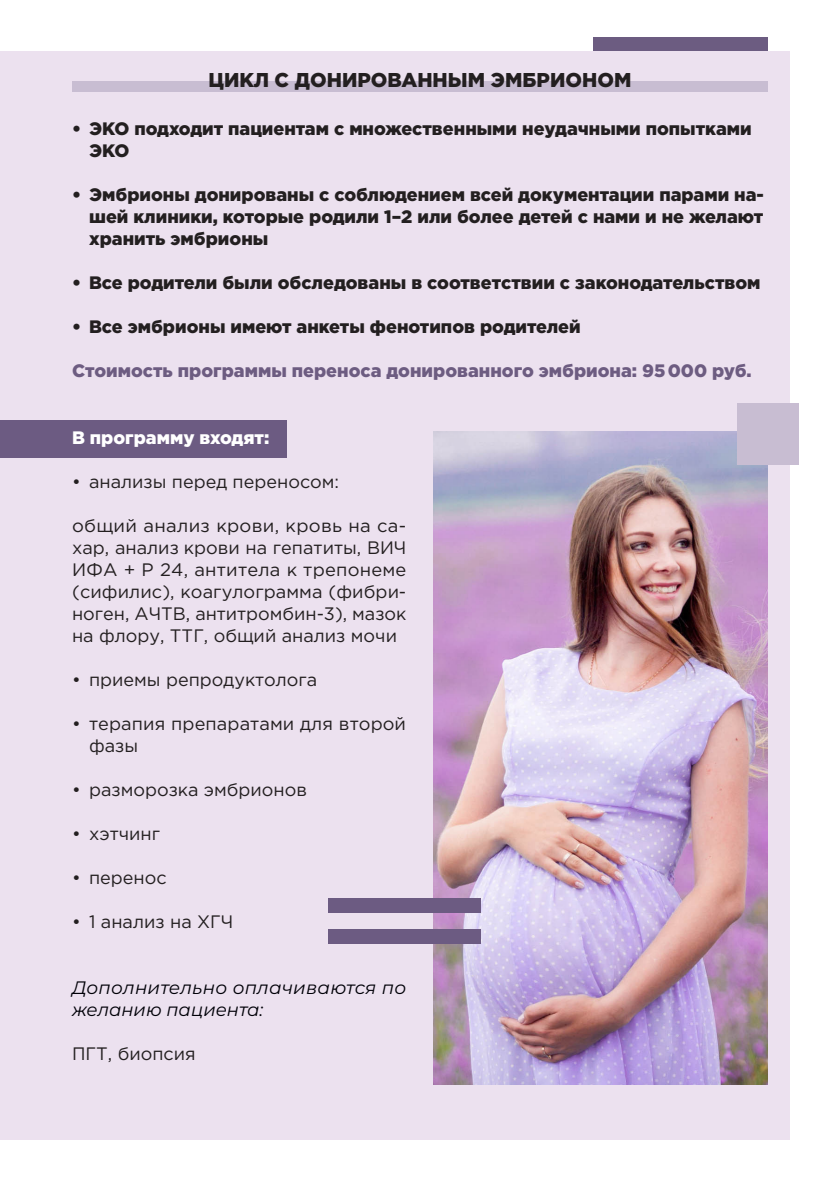
<style>
.page{position:relative;width:840px;height:1191px;background:#fff}
.page>*{position:absolute;margin:0;border:0;box-sizing:border-box;transform-origin:0 0}
.t1{font:900 20px "Gotham Pro";color:#231f20}
.t2{font:18px/22px "Gotham Pro";color:#231f20;text-align:justify}
.t3{font:900 18px/22px "Gotham Pro";color:#231f20}
.t4{font:900 18px "Gotham Pro";color:#6d5c81}
.t5{font:italic 18px/22px "Montserrat";color:#000007}
.t6{font:900 18px "Gotham Pro";color:#fff}
</style>
<div class="page">
<div style="left:0;top:51px;width:789px;height:1089px;background:#ece1ef"></div>
<div style="left:0;top:421px;width:286px;height:37px;background:#6c5b82"></div>
<div style="left:72px;top:82px;width:695px;height:10px;background:#c8bdd2"></div>
<img style="left:433px;top:431px;width:334px;height:653px">
<div style="left:736px;top:403px;width:62px;height:61px;background:#c8bdd2"></div>
<div style="left:328px;top:898px;width:152px;height:15px;background:#6c5b82"></div>
<div style="left:328px;top:929px;width:152px;height:15px;background:#6c5b82"></div>
<div style="left:592px;top:37px;width:175px;height:14px;background:#6c5c81"></div>
<p class="t1" style="left:208px;top:68px;width:424px">ЦИКЛ С ДОНИРОВАННЫМ ЭМБРИОНОМ</p>
<p class="t3" style="left:89px;top:117px;width:663px;text-indent:-17px">• ЭКО подходит пациентам с множественными неудачными попытками<br>ЭКО</p>
<p class="t3" style="left:89px;top:183px;width:676px;text-align:justify;text-indent:-17px">• Эмбрионы донированы с соблюдением всей документации парами на&shy;шей клиники, которые родили 1–2 или более детей с нами и не желают хранить эмбрионы</p>
<p class="t3" style="left:72px;top:271px;width:689px">• Все родители были обследованы в соответствии с законодательством</p>
<p class="t3" style="left:72px;top:315px;width:510px">• Все эмбрионы имеют анкеты фенотипов родителей</p>
<p class="t4" style="left:72px;top:360px;width:680px">Стоимость программы переноса донированного эмбриона: 95000 руб.</p>
<p class="t6" style="left:72px;top:427px;width:199px">В программу входят:</p>
<p class="t2" style="left:72px;top:471px;width:268px">• анализы перед переносом:</p>
<p class="t2" style="left:72px;top:515px;width:336px">общий анализ крови, кровь на са&shy;хар, анализ крови на гепатиты, ВИЧ ИФА + Р 24, антитела к трепонеме (сифилис), коагулограмма (фибри&shy;ноген, АЧТВ, антитромбин-3), мазок на флору, ТТГ, общий анализ мочи</p>
<p class="t2" style="left:72px;top:669px;width:246px">• приемы репродуктолога</p>
<p class="t2" style="left:89px;top:713px;width:318px;text-indent:-17px">• терапия препаратами для второй фазы</p>
<p class="t2" style="left:72px;top:779px;width:236px">• разморозка эмбрионов</p>
<p class="t2" style="left:72px;top:823px;width:89px">• хэтчинг</p>
<p class="t2" style="left:72px;top:867px;width:96px">• перенос</p>
<p class="t2" style="left:72px;top:911px;width:163px">• 1 анализ на ХГЧ</p>
<p class="t5" style="left:72px;top:976px;width:335px">Дополнительно оплачиваются по желанию пациента:</p>
<p class="t2" style="left:72px;top:1043px;width:125px">ПГТ, биопсия</p>
</div>
